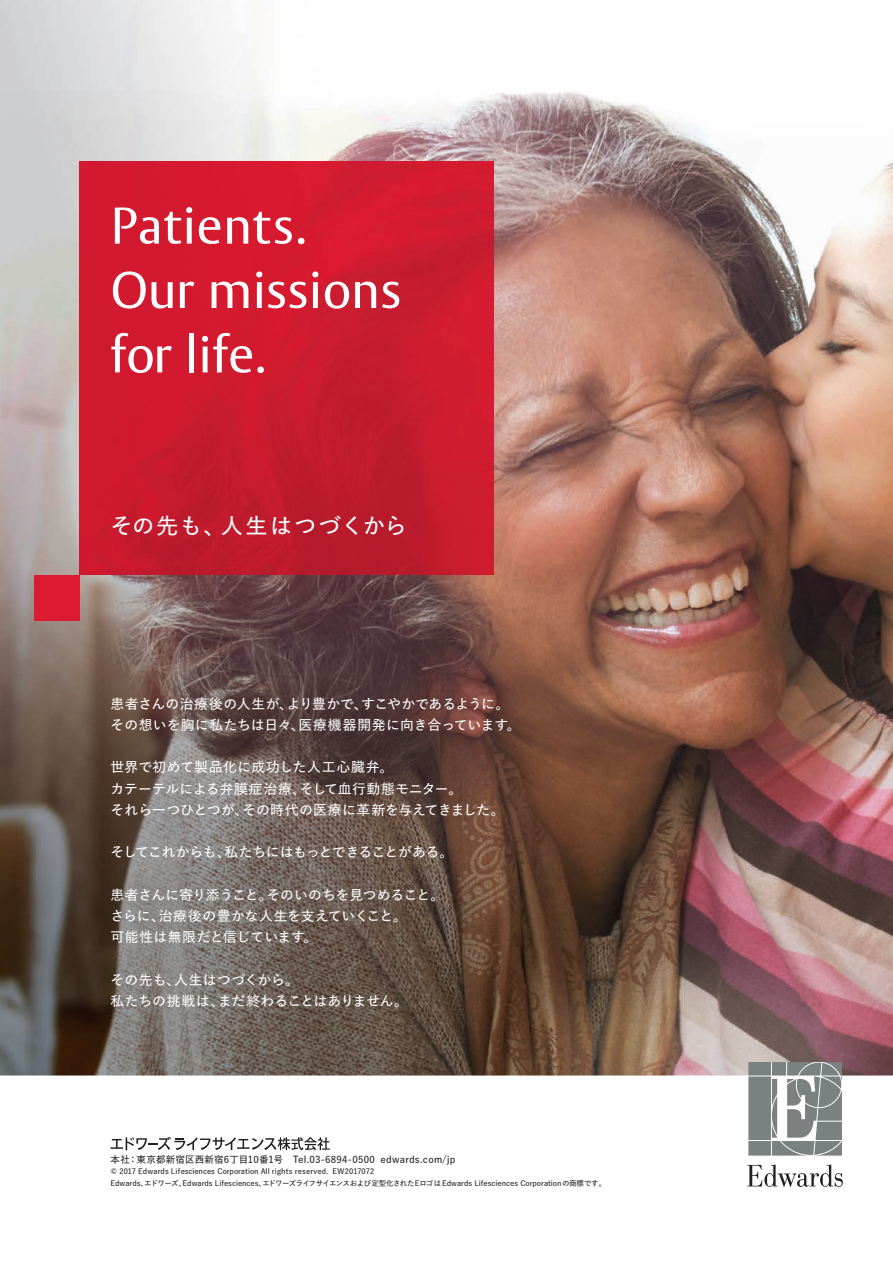
<style>
.page{position:relative;width:893px;height:1263px;background:#fff}
.page>*{position:absolute;margin:0;border:0;box-sizing:border-box;transform-origin:0 0}
.t1{font:51px/64.3px "Vesta Std";letter-spacing:.01em;color:#fff}
.t2{font:22.35px "Yu Gothic Std D";letter-spacing:.065em;color:#fff}
.t3{font:13.8px/21.3px "Yu Gothic Std D";color:#fff}
.t4{font:13.8px/21.3px "Yu Gothic Std D";letter-spacing:.02em;color:#fff}
.t5{font:13.8px "Yu Gothic Std D";letter-spacing:-.025em;color:#fff}
.t6{font:9.6px "Yu Gothic Std D";letter-spacing:.02em;color:#231f20}
.t7{font:7.5px/11.7px "Yu Gothic Std D";color:#231f20}
</style>
<div class="page">
<img style="left:0;top:0;width:893px;height:1075px">
<div style="left:34px;top:575px;width:46px;height:46px;background:#dc1a32"></div>
<img style="left:80px;top:162px;width:413px;height:413px">
<svg style="left:748px;top:1062px;width:94px;height:93px;background:#959999"></svg>
<svg style="left:747px;top:1164px;width:96px;height:23px"></svg>
<svg style="left:111px;top:1137px;width:219px;height:13px"></svg>
<h1 class="t1" style="left:111px;top:193px;width:292px">Patients.<br>Our missions for life.</h1>
<h2 class="t2" style="left:111px;top:509px;width:298px">その先も、人生はつづくから</h2>
<h3 class="t3" style="left:111px;top:692px;width:411px">患者さんの治療後の人生が、より豊かで、すこやかであるように。その想いを胸に私たちは日々、医療機器開発に向き合っています。</h3>
<h3 class="t4" style="left:111px;top:756px;width:396px">世界で初めて製品化に成功した人工心臓弁。<br>カテーテルによる弁膜症治療、そして血行動態モニター。<br>それら一つひとつが、その時代の医療に革新を与えてきました。</h3>
<h3 class="t5" style="left:111px;top:842px;width:344px">そしてこれからも、私たちにはもっとできることがある。</h3>
<h3 class="t3" style="left:111px;top:883px;width:335px">患者さんに寄り添うこと。そのいのちを見つめること。さらに、治療後の豊かな人生を支えていくこと。<br>可能性は無限だと信じています。</h3>
<h3 class="t3" style="left:111px;top:968px;width:299px">その先も、人生はつづくから。<br>私たちの挑戦は、まだ終わることはありません。</h3>
<p class="t6" style="left:111px;top:1152px;width:347px">本社：東京都新宿区西新宿6丁目10番1号　Tel.03-6894-0500 edwards.com/jp</p>
<p class="t7" style="left:111px;top:1165px;width:497px">© 2017 Edwards Lifesciences Corporation All rights reserved. EW2017072<br>Edwards、エドワーズ、Edwards Lifesciences、エドワーズライフサイエンスおよび定型化されたEロゴは Edwards Lifesciences Corporationの商標です。</p>
</div>
